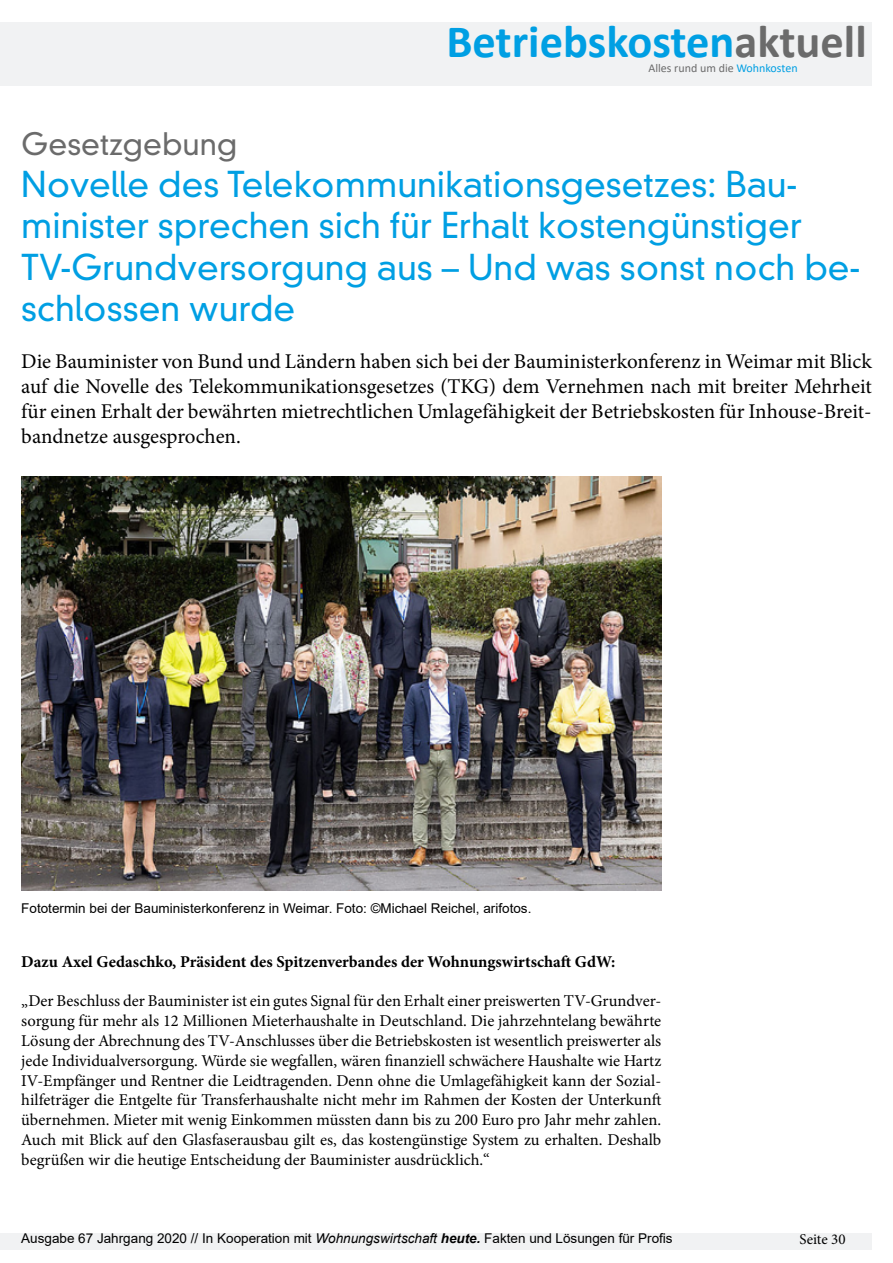
<style>
.page{position:relative;width:893px;height:1263px;background:#fff}
.page>*{position:absolute;margin:0;border:0;box-sizing:border-box;transform-origin:0 0}
.t1{font:700 46.5px "Calibri";color:#009fe3}
.t2{font:300 34.5px/41.4px "DIN Neuzeit Grotesk Std";color:#009fe3}
.t3{font:300 30px "DIN Neuzeit Grotesk Std";color:#6b6b6b}
.t4{font:21px/25.2px "Minion Pro";letter-spacing:-.005em;color:#000;text-align:justify}
.t5{font:16.5px/19.8px "Minion Pro";color:#000;text-align:justify}
.t6{font:700 16.5px "Minion Pro";color:#000}
.t7{font:15px "Minion Pro";color:#000}
.t8{font:13.5px "Arial";color:#000}
.t9{font:12px "Calibri";color:#6b6b6b}
.s1{color:#6b6b6b}
.s2{color:#009fe3}
.s3{font-style:italic}
.s4{font-weight:700;font-style:italic}
</style>
<div class="page">
<div style="left:0;top:22px;width:872px;height:64px;background:#f1f2f3"></div>
<div style="left:0;top:1233px;width:872px;height:17px;background:#f1f2f3"></div>
<img style="left:21px;top:477px;width:640px;height:414px">
<h1 class="t1" style="left:446px;top:9px;width:422px">Betriebskosten<span class="s1">aktuell</span></h1>
<p class="t9" style="left:648px;top:59px;width:151px">Alles rund um die <span class="s2">Wohnkosten</span></p>
<h3 class="t3" style="left:21px;top:126px;width:218px">Gesetzgebung</h3>
<h2 class="t2" style="left:21px;top:164px;width:840px">Novelle des Telekommunikationsgesetzes: Bau&shy;minister sprechen sich für Erhalt kostengünstiger TV-Grundversorgung aus – Und was sonst noch be&shy;schlossen wurde</h2>
<p class="t4" style="left:21px;top:349px;width:852px">Die Bauminister von Bund und Ländern haben sich bei der Bauministerkonferenz in Weimar mit Blick auf die Novelle des Telekommunikationsgesetzes (TKG) dem Vernehmen nach mit breiter Mehrheit für einen Erhalt der bewährten mietrechtlichen Umlagefähigkeit der Betriebskosten für Inhouse-Breit&shy;bandnetze ausgesprochen.</p>
<p class="t8" style="left:21px;top:899px;width:512px">Fototermin bei der Bauministerkonferenz in Weimar. Foto: ©Michael Reichel, arifotos.</p>
<p class="t6" style="left:21px;top:950px;width:596px">Dazu Axel Gedaschko, Präsident des Spitzenverbandes der Wohnungswirtschaft GdW:</p>
<p class="t5" style="left:21px;top:991px;width:641px">„Der Beschluss der Bauminister ist ein gutes Signal für den Erhalt einer preiswerten TV-Grundver&shy;sorgung für mehr als 12 Millionen Mieterhaushalte in Deutschland. Die jahrzehntelang bewährte Lösung der Abrechnung des TV-Anschlusses über die Betriebskosten ist wesentlich preiswerter als jede Individualversorgung. Würde sie wegfallen, wären finanziell schwächere Haushalte wie Hartz IV-Empfänger und Rentner die Leidtragenden. Denn ohne die Umlagefähigkeit kann der Sozial&shy;hilfeträger die Entgelte für Transferhaushalte nicht mehr im Rahmen der Kosten der Unterkunft übernehmen. Mieter mit wenig Einkommen müssten dann bis zu 200 Euro pro Jahr mehr zahlen.<br>Auch mit Blick auf den Glasfaserausbau gilt es, das kostengünstige System zu erhalten. Deshalb begrüßen wir die heutige Entscheidung der Bauminister ausdrücklich.“</p>
<p class="t8" style="left:21px;top:1229px;width:653px">Ausgabe 67 Jahrgang 2020 // In Kooperation mit <span class="s3">Wohnungswirtschaft</span> <span class="s4">heute.</span> Fakten und Lösungen für Profis</p>
<p class="t7" style="left:799px;top:1229px;width:48px">Seite 30</p>
</div>
